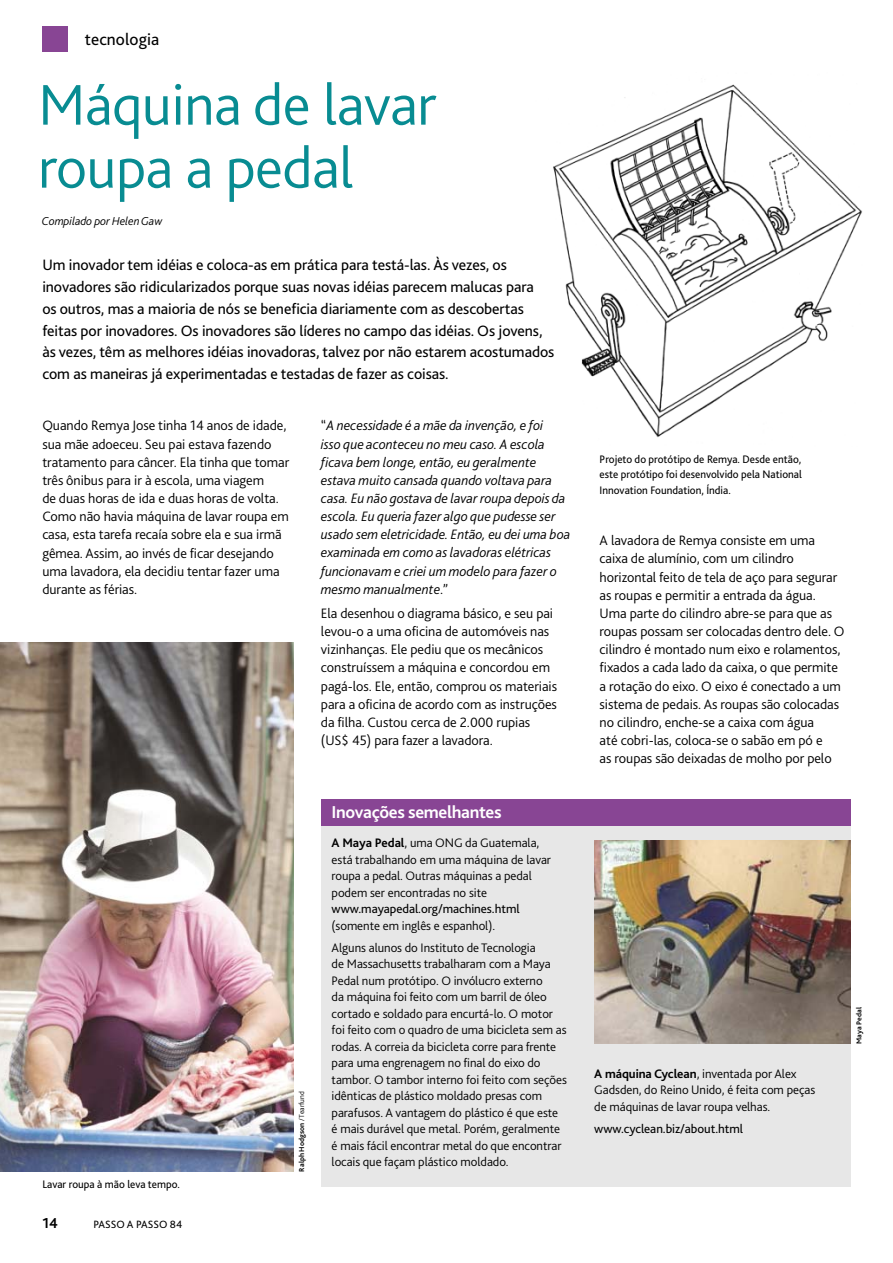
<style>
.page{position:relative;width:893px;height:1263px;background:#fff}
.page>*{position:absolute;margin:0;border:0;box-sizing:border-box;transform-origin:0 0}
.t1{font:300 60px/63px "Bliss 2";letter-spacing:-.01em;color:#088c92}
.t2{font:700 18px "Bliss 2";letter-spacing:-.02em;color:#fff}
.t3{font:17.25px "Bliss 2";letter-spacing:.005em;color:#000}
.t4{font:15.75px/21.9px "Bliss 2";letter-spacing:-.005em;color:#000}
.t5{font:700 15px "Bliss 2";color:#000}
.t6{font:300 14.25px/18.1px "Bliss 2";letter-spacing:-.005em;color:#000}
.t7{font:italic 300 14.25px/18.1px "Bliss 2";letter-spacing:-.005em;color:#000}
.t8{font:300 12.9px/16.5px "Bliss 2";letter-spacing:-.005em;color:#000}
.t9{font:12.9px "Bliss 2";letter-spacing:-.005em;color:#000}
.t10{font:italic 300 12px "Bliss 2";letter-spacing:-.005em;color:#000}
.t11{font:11.4px/15.8px "Bliss 2";color:#000;text-align:justify}
.t12{font:11.1px "Bliss 2";color:#000}
.t13{font:700 7.5px "Bliss 2";color:#000}
.s1{font-style:normal}
.s2{font-weight:300}
.s3{font-weight:700}
</style>
<div class="page">
<div style="left:42px;top:26px;width:26px;height:26px;background:#884594"></div>
<div style="left:321px;top:812px;width:529px;height:374px;background:#e7e7e7"></div>
<div style="left:321px;top:799px;width:529px;height:27px;background:#884594"></div>
<img style="left:0;top:642px;width:293px;height:530px">
<img style="left:553px;top:84px;width:309px;height:353px">
<img style="left:594px;top:841px;width:256px;height:202px">
<p class="t3" style="left:85px;top:32px;width:76px">tecnologia</p>
<h1 class="t1" style="left:38px;top:79px;width:400px">Máquina de lavar roupa a pedal</h1>
<p class="t10" style="left:42px;top:217px;width:122px">Compilado por Helen Gaw</p>
<p class="t4" style="left:42px;top:255px;width:513px">Um inovador tem idéias e coloca-as em prática para testá-las. Às vezes, os inovadores são ridicularizados porque suas novas idéias parecem malucas para<br>os outros, mas a maioria de nós se beneficia diariamente com as descobertas feitas por inovadores. Os inovadores são líderes no campo das idéias. Os jovens, às vezes, têm as melhores idéias inovadoras, talvez por não estarem acostumados com as maneiras já experimentadas e testadas de fazer as coisas.</p>
<p class="t6" style="left:42px;top:418px;width:248px">Quando Remya Jose tinha 14 anos de idade, sua mãe adoeceu. Seu pai estava fazendo tratamento para câncer. Ela tinha que tomar três ônibus para ir à escola, uma viagem<br>de duas horas de ida e duas horas de volta.<br>Como não havia máquina de lavar roupa em casa, esta tarefa recaía sobre ela e sua irmã gêmea. Assim, ao invés de ficar desejando uma lavadora, ela decidiu tentar fazer uma durante as férias.</p>
<p class="t7" style="left:321px;top:418px;width:251px"><span class="s1">“</span>A necessidade é a mãe da invenção, e foi<br>isso que aconteceu no meu caso. A escola ficava bem longe, então, eu geralmente estava muito cansada quando voltava para casa. Eu não gostava de lavar roupa depois da escola. Eu queria fazer algo que pudesse ser usado sem eletricidade. Então, eu dei uma boa examinada em como as lavadoras elétricas funcionavam e criei um modelo para fazer o mesmo manualmente<span class="s1">.”</span></p>
<p class="t6" style="left:321px;top:605px;width:237px">Ela desenhou o diagrama básico, e seu pai levou-o a uma oficina de automóveis nas vizinhanças. Ele pediu que os mecânicos construíssem a máquina e concordou em pagá-los. Ele, então, comprou os materiais para a oficina de acordo com as instruções da filha. Custou cerca de 2.000 rupias (US$ 45) para fazer a lavadora.</p>
<p class="t11" style="left:42px;top:1177px;width:139px">Lavar roupa à mão leva tempo.</p>
<p class="t5" style="left:42px;top:1217px;width:17px">14</p>
<p class="t12" style="left:93px;top:1220px;width:90px">PASSO A PASSO 84</p>
<p class="t13" style="left:299px;top:1172px;width:82px;rotate:-90deg">Ralph Hodgson <span class="s2">/ Tearfund</span></p>
<p class="t2" style="left:331px;top:805px;width:171px">Inovações semelhantes</p>
<p class="t8" style="left:331px;top:836px;width:221px"><span class="s3">A Maya Pedal</span>, uma ONG da Guatemala, está trabalhando em uma máquina de lavar roupa a pedal. Outras máquinas a pedal podem ser encontradas no site</p>
<p class="t9" style="left:331px;top:904px;width:189px">www.mayapedal.org/machines.html</p>
<p class="t8" style="left:331px;top:916px;width:206px;line-height:21.6px">(somente em inglês e espanhol).<br>Alguns alunos do Instituto de Tecnologia</p>
<p class="t8" style="left:331px;top:957px;width:237px">de Massachusetts trabalharam com a Maya Pedal num protótipo. O invólucro externo<br>da máquina foi feito com um barril de óleo cortado e soldado para encurtá-lo. O motor foi feito com o quadro de uma bicicleta sem as rodas. A correia da bicicleta corre para frente para uma engrenagem no final do eixo do tambor. O tambor interno foi feito com seções idênticas de plástico moldado presas com parafusos. A vantagem do plástico é que este é mais durável que metal. Porém, geralmente é mais fácil encontrar metal do que encontrar locais que façam plástico moldado.</p>
<p class="t11" style="left:599px;top:452px;width:204px">Projeto do protótipo de Remya. Desde então, este protótipo foi desenvolvido pela National Innovation Foundation, Índia.</p>
<p class="t6" style="left:599px;top:533px;width:246px">A lavadora de Remya consiste em uma caixa de alumínio, com um cilindro horizontal feito de tela de aço para segurar as roupas e permitir a entrada da água.<br>Uma parte do cilindro abre-se para que as roupas possam ser colocadas dentro dele. O cilindro é montado num eixo e rolamentos, fixados a cada lado da caixa, o que permite a rotação do eixo. O eixo é conectado a um sistema de pedais. As roupas são colocadas no cilindro, enche-se a caixa com água<br>até cobri-las, coloca-se o sabão em pó e<br>as roupas são deixadas de molho por pelo</p>
<p class="t8" style="left:594px;top:1067px;width:222px"><span class="s3">A máquina Cyclean</span>, inventada por Alex<br>Gadsden, do Reino Unido, é feita com peças de máquinas de lavar roupa velhas.</p>
<p class="t9" style="left:594px;top:1123px;width:150px">www.cyclean.biz/about.html</p>
<p class="t13" style="left:856px;top:1044px;width:38px;rotate:-90deg">Maya Pedal</p>
</div>
